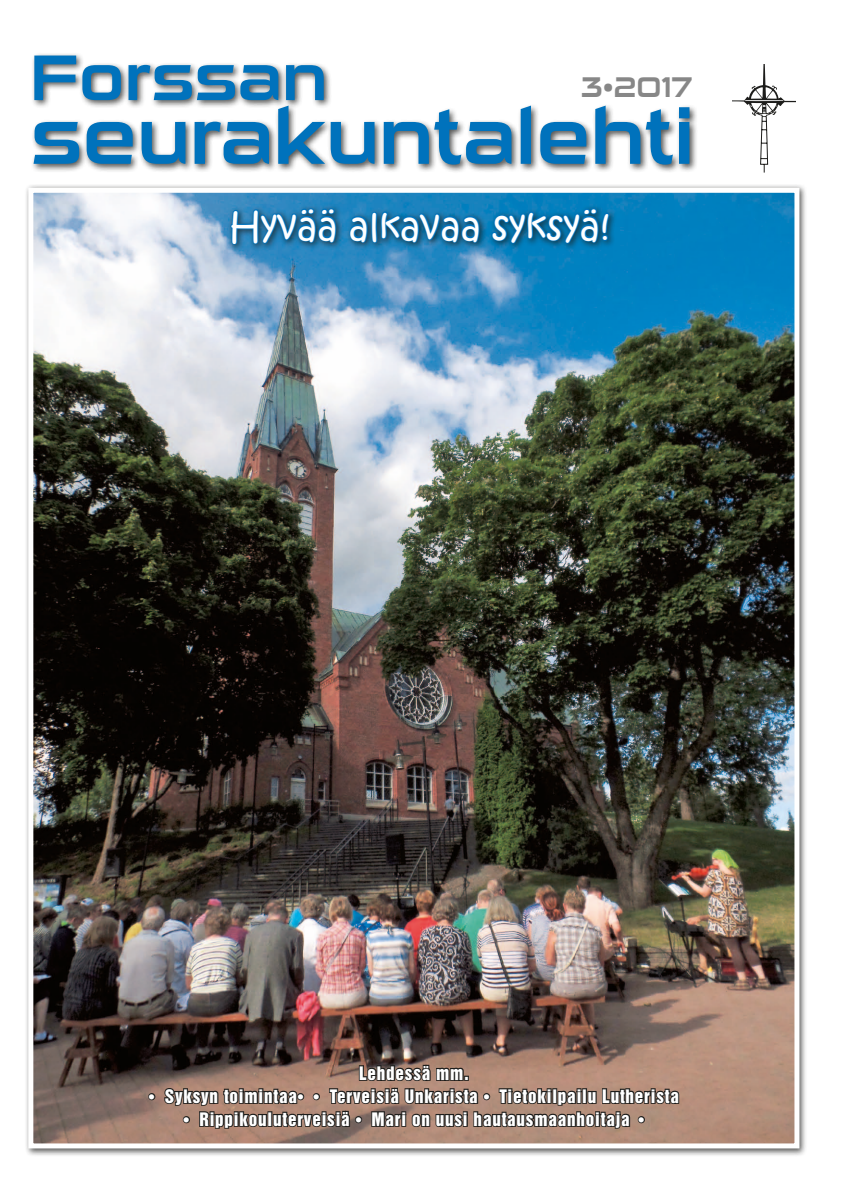
<style>
.page{position:relative;width:842px;height:1191px;background:#fff}
.page>*{position:absolute;margin:0;border:0;box-sizing:border-box;transform-origin:0 0}
.t1{font:77.5px "Sui Generis Rg";color:#0072bc}
.t2{font:64.7px "Sui Generis Rg";color:#0072bc}
.t3{font:37px "Kristen ITC";color:#fff}
.t4{font:28.7px "Sui Generis Rg";color:#878787}
.t5{font:17px "Helvetica Inserat LT Std";letter-spacing:.05em;color:#fff}
.s1{font-family:"Univers LT Std";font-stretch:condensed}
</style>
<div class="page">
<div style="left:31px;top:52px;width:668px;height:122px;background:#1d1d1b;opacity:.75"></div>
<svg style="left:732px;top:64px;width:64px;height:109px"></svg>
<div style="left:24px;top:184px;width:783px;height:972px;background:#1d1d1b;opacity:.75"></div>
<img style="left:34px;top:194px;width:759px;height:948px">
<div style="left:28px;top:188px;width:771px;height:960px;border:5px solid #fff"></div>
<div style="left:227px;top:204px;width:390px;height:48px;background:#1d1d1b;opacity:.75"></div>
<svg style="left:229px;top:207px;width:108px;height:39px;background:#1a6ea2"></svg>
<svg style="left:348px;top:210px;width:132px;height:34px;background:#116ba0"></svg>
<svg style="left:491px;top:207px;width:119px;height:38px;background:#066aa1"></svg>
<div style="left:148px;top:1093px;width:7px;height:7px;border:2px solid #1d1d1b;border-radius:50%"></div>
<svg style="left:163px;top:1063px;width:517px;height:93px;background:#90796d"></svg>
<div style="left:638px;top:1116px;width:7px;height:7px;border:2px solid #1d1d1b;border-radius:50%"></div>
<h2 class="t2" style="left:30px;top:40px;width:299px">Forssan</h2>
<h1 class="t1" style="left:30px;top:92px;width:665px">seurakuntalehti</h1>
<h3 class="t4" style="left:581px;top:70px;width:113px">3•2017</h3>
<h3 class="t3" style="left:229px;top:202px;width:382px">Hyvää alkavaa syksyä!</h3>
<p class="t5" style="left:359px;top:1063px;width:111px">Lehdessä mm.</p>
<p class="t5" style="left:149px;top:1086px;width:531px"><span class="s1">•</span> Syksyn toimintaa<span class="s1">• •</span> Terveisiä Unkarista <span class="s1">•</span> Tietokilpailu Lutherista</p>
<p class="t5" style="left:184px;top:1109px;width:462px"><span class="s1">•</span> Rippikouluterveisiä <span class="s1">•</span> Mari on uusi hautausmaanhoitaja <span class="s1">•</span></p>
</div>
